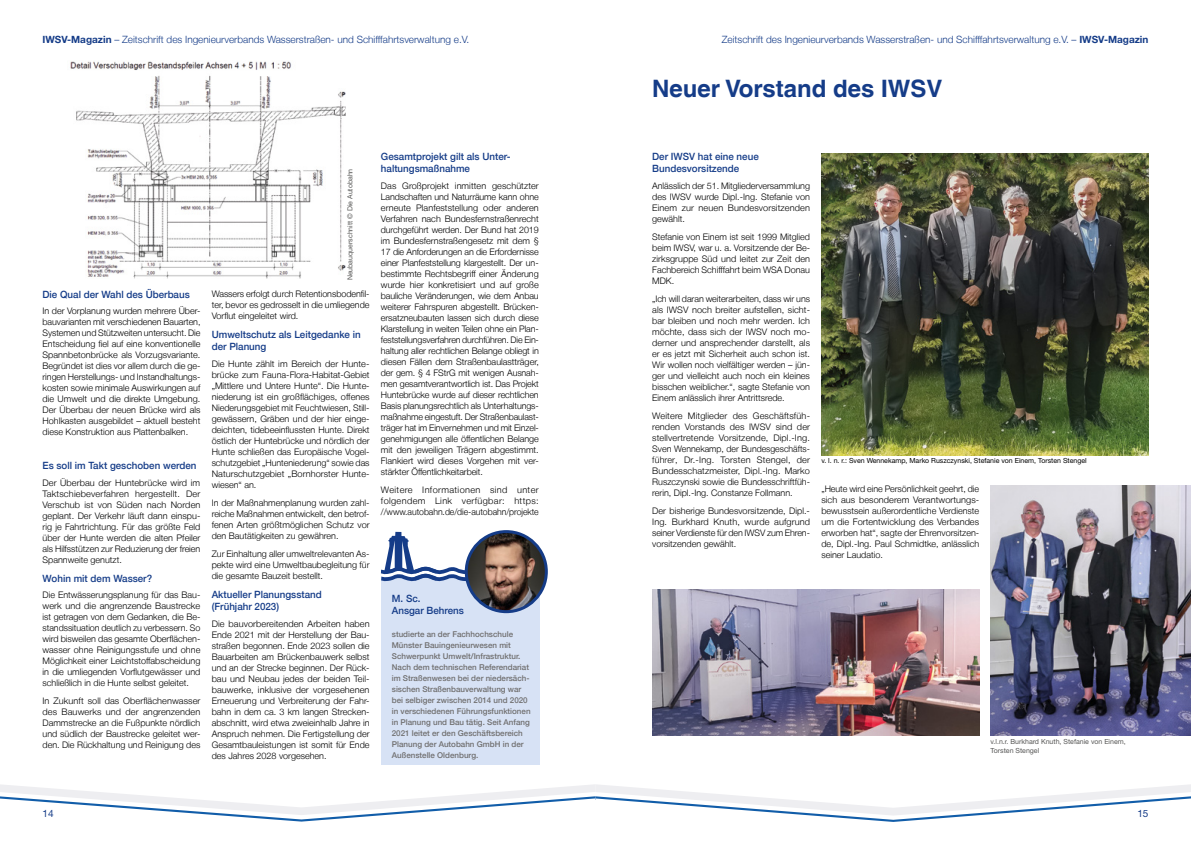
<style>
.page{position:relative;width:1191px;height:842px;background:#fff}
.page>*{position:absolute;margin:0;border:0;box-sizing:border-box;transform-origin:0 0}
.Head{font:700 24px "Helvetica LT";color:#153c88}
.Zwischenüberschrift{font:500 10px/12px "Helvetica Neue LT";color:#153c88}
.t1{font:300 10px "Helvetica Neue LT";color:#153c88}
.t2{font:10px "Helvetica Neue LT Std";color:#153c88}
.Fließtext{font:300 9px/11px "Helvetica Neue LT";color:#000;text-align:justify}
.Zwischenüberschrift-2{font:500 8px/11px "Helvetica Neue LT";color:#706f6f}
.BU{font:7px/9px "Helvetica Neue LT Std";color:#575756}
.BU-2{font:7px "Helvetica Neue LT Std";color:#000}
.s1{font-family:"Helvetica Neue LT Std";font-weight:700}
</style>
<div class="page">
<svg style="left:0;top:784px;width:1191px;height:38px"></svg>
<img style="left:70px;top:61px;width:275px;height:217px">
<div style="left:381px;top:577px;width:158px;height:187px;background:#d7e2f5"></div>
<svg style="left:381px;top:532px;width:161px;height:49px"></svg>
<img style="left:466px;top:532px;width:80px;height:80px;border-radius:40px">
<div style="left:465px;top:530px;width:83px;height:83px;border:3px solid #153c88;border-radius:50%"></div>
<img style="left:821px;top:153px;width:327px;height:302px">
<img style="left:990px;top:486px;width:201px;height:250px">
<img style="left:652px;top:589px;width:327px;height:147px">
<p class="t1" style="left:43px;top:33px;width:428px"><span class="s1">IWSV-Magazin</span> – Zeitschrift des Ingenieurverbands Wasserstraßen- und Schifffahrtsverwaltung e.V.</p>
<p class="t1" style="left:722px;top:33px;width:428px">Zeitschrift des Ingenieurverbands Wasserstraßen- und Schifffahrtsverwaltung e.V. – <span class="s1">IWSV-Magazin</span></p>
<p class="Zwischenüberschrift" style="left:43px;top:288px;width:149px">Die Qual der Wahl des Überbaus</p>
<p class="Fließtext" style="left:43px;top:305px;width:159px">In der Vorplanung wurden mehrere Über&shy;bauvarianten mit verschiedenen Bauarten, Systemen und Stützweiten untersucht. Die Entscheidung fiel auf eine konventionelle Spannbetonbrücke als Vorzugsvariante.<br>Begründet ist dies vor allem durch die ge&shy;ringen Herstellungs- und Instandhaltungs&shy;kosten sowie minimale Auswirkungen auf die Umwelt und die direkte Umgebung.<br>Der Überbau der neuen Brücke wird als Hohlkasten ausgebildet – aktuell besteht diese Konstruktion aus Plattenbalken.</p>
<p class="Zwischenüberschrift" style="left:43px;top:459px;width:155px">Es soll im Takt geschoben werden</p>
<p class="Fließtext" style="left:43px;top:477px;width:159px">Der Überbau der Huntebrücke wird im Taktschiebeverfahren hergestellt. Der Verschub ist von Süden nach Norden geplant. Der Verkehr läuft dann einspu&shy;rig je Fahrtrichtung. Für das größte Feld über der Hunte werden die alten Pfeiler als Hilfsstützen zur Reduzierung der freien Spannweite genutzt.</p>
<p class="Zwischenüberschrift" style="left:43px;top:572px;width:111px">Wohin mit dem Wasser?</p>
<p class="Fließtext" style="left:43px;top:589px;width:159px">Die Entwässerungsplanung für das Bau&shy;werk und die angrenzende Baustrecke ist getragen von dem Gedanken, die Be&shy;standssituation deutlich zu verbessern. So wird bisweilen das gesamte Oberflächen&shy;wasser ohne Reinigungsstufe und ohne Möglichkeit einer Leichtstoffabscheidung in die umliegenden Vorflutgewässer und schließlich in die Hunte selbst geleitet.</p>
<p class="Fließtext" style="left:43px;top:695px;width:159px">In Zukunft soll das Oberflächenwasser des Bauwerks und der angrenzenden Dammstrecke an die Fußpunkte nördlich und südlich der Baustrecke geleitet wer&shy;den. Die Rückhaltung und Reinigung des</p>
<p class="BU" style="left:345px;top:280px;width:113px;rotate:-90deg">Neubauquerschnitt © Die Autobahn</p>
<p class="Fließtext" style="left:212px;top:288px;width:159px">Wassers erfolgt durch Retentionsbodenfil&shy;ter, bevor es gedrosselt in die umliegende Vorflut eingeleitet wird.</p>
<p class="Zwischenüberschrift" style="left:212px;top:328px;width:151px">Umweltschutz als Leitgedanke in der Planung</p>
<p class="Fließtext" style="left:212px;top:358px;width:159px">Die Hunte zählt im Bereich der Hunte&shy;brücke zum Fauna-Flora-Habitat-Gebiet „Mittlere und Untere Hunte“. Die Hunte&shy;niederung ist ein großflächiges, offenes Niederungsgebiet mit Feuchtwiesen, Still&shy;gewässern, Gräben und der hier einge&shy;deichten, tidebeeinflussten Hunte. Direkt östlich der Huntebrücke und nördlich der Hunte schließen das Europäische Vogel&shy;schutzgebiet „Hunteniederung“ sowie das Naturschutzgebiet „Bornhorster Hunte&shy;wiesen“ an.</p>
<p class="Fließtext" style="left:212px;top:497px;width:159px">In der Maßnahmenplanung wurden zahl&shy;reiche Maßnahmen entwickelt, den betrof&shy;fenen Arten größtmöglichen Schutz vor den Bautätigkeiten zu gewähren.</p>
<p class="Fließtext" style="left:212px;top:548px;width:159px">Zur Einhaltung aller umweltrelevanten As&shy;pekte wird eine Umweltbaubegleitung für die gesamte Bauzeit bestellt.</p>
<p class="Zwischenüberschrift" style="left:212px;top:588px;width:112px">Aktueller Planungsstand (Frühjahr 2023)</p>
<p class="Fließtext" style="left:212px;top:618px;width:159px">Die bauvorbereitenden Arbeiten haben Ende 2021 mit der Herstellung der Bau&shy;straßen begonnen. Ende 2023 sollen die Bauarbeiten am Brückenbauwerk selbst und an der Strecke beginnen. Der Rück&shy;bau und Neubau jedes der beiden Teil&shy;bauwerke, inklusive der vorgesehenen Erneuerung und Verbreiterung der Fahr&shy;bahn in dem ca. 3 km langen Strecken&shy;abschnitt, wird etwa zweieinhalb Jahre in Anspruch nehmen. Die Fertigstellung der Gesamtbauleistungen ist somit für Ende des Jahres 2028 vorgesehen.</p>
<p class="Zwischenüberschrift" style="left:381px;top:151px;width:131px">Gesamtprojekt gilt als Unter&shy;haltungsmaßnahme</p>
<p class="Fließtext" style="left:381px;top:180px;width:159px">Das Großprojekt inmitten geschützter Landschaften und Naturräume kann ohne erneute Planfeststellung oder anderen Verfahren nach Bundesfernstraßenrecht durchgeführt werden. Der Bund hat 2019 im Bundesfernstraßengesetz mit dem § 17 die Anforderungen an die Erfordernisse einer Planfeststellung klargestellt. Der un&shy;bestimmte Rechtsbegriff einer Änderung wurde hier konkretisiert und auf große bauliche Veränderungen, wie dem Anbau weiterer Fahrspuren abgestellt. Brücken&shy;ersatzneubauten lassen sich durch diese Klarstellung in weiten Teilen ohne ein Plan&shy;feststellungsverfahren durchführen. Die Ein&shy;haltung aller rechtlichen Belange obliegt in diesen Fällen dem Straßenbaulastträger, der gem. § 4 FStrG mit wenigen Ausnah&shy;men gesamtverantwortlich ist. Das Projekt Huntebrücke wurde auf dieser rechtlichen Basis planungsrechtlich als Unterhaltungs&shy;maßnahme eingestuft. Der Straßenbaulast&shy;träger hat im Einvernehmen und mit Einzel&shy;genehmigungen alle öffentlichen Belange mit den jeweiligen Trägern abgestimmt.<br>Flankiert wird dieses Vorgehen mit ver&shy;stärkter Öffentlichkeitarbeit.</p>
<p class="Fließtext" style="left:381px;top:484px;width:159px">Weitere Informationen sind unter folgendem Link verfügbar: https: //www.autobahn.de/die-autobahn/projekte</p>
<p class="Zwischenüberschrift" style="left:392px;top:592px;width:74px">M. Sc.<br>Ansgar Behrens</p>
<p class="Zwischenüberschrift-2" style="left:392px;top:629px;width:140px">studierte an der Fachhochschule Münster Bauingenieurwesen mit Schwerpunkt Umwelt/Infrastruktur.<br>Nach dem technischen Referendariat im Straßenwesen bei der niedersäch&shy;sischen Straßenbauverwaltung war bei selbiger zwischen 2014 und 2020 in verschiedenen Führungsfunktionen in Planung und Bau tätig. Seit Anfang 2021 leitet er den Geschäftsbereich Planung der Autobahn GmbH in der Außenstelle Oldenburg.</p>
<p class="Head" style="left:652px;top:73px;width:292px">Neuer Vorstand des IWSV</p>
<p class="Zwischenüberschrift" style="left:652px;top:151px;width:108px">Der IWSV hat eine neue<br>Bundesvorsitzende</p>
<p class="Fließtext" style="left:652px;top:180px;width:159px">Anlässlich der 51. Mitgliederversammlung des IWSV wurde Dipl.-Ing. Stefanie von Einem zur neuen Bundesvorsitzenden gewählt.</p>
<p class="Fließtext" style="left:652px;top:231px;width:159px">Stefanie von Einem ist seit 1999 Mitglied beim IWSV, war u. a. Vorsitzende der Be&shy;zirksgruppe Süd und leitet zur Zeit den Fachbereich Schifffahrt beim WSA Donau MDK.</p>
<p class="Fließtext" style="left:652px;top:293px;width:159px">„Ich will daran weiterarbeiten, dass wir uns als IWSV noch breiter aufstellen, sicht&shy;bar bleiben und noch mehr werden. Ich möchte, dass sich der IWSV noch mo&shy;derner und ansprechender darstellt, als er es jetzt mit Sicherheit auch schon ist.<br>Wir wollen noch vielfältiger werden – jün&shy;ger und vielleicht auch noch ein kleines bisschen weiblicher.“, sagte Stefanie von Einem anlässlich ihrer Antrittsrede.</p>
<p class="Fließtext" style="left:652px;top:410px;width:159px">Weitere Mitglieder des Geschäftsfüh&shy;renden Vorstands des IWSV sind der stellvertretende Vorsitzende, Dipl.-Ing.<br>Sven Wennekamp, der Bundesgeschäfts&shy;führer, Dr.-Ing. Torsten Stengel, der Bundesschatzmeister, Dipl.-Ing. Marko Ruszczynski sowie die Bundesschriftfüh&shy;rerin, Dipl.-Ing. Constanze Follmann.</p>
<p class="Fließtext" style="left:652px;top:505px;width:159px">Der bisherige Bundesvorsitzende, Dipl.- Ing. Burkhard Knuth, wurde aufgrund seiner Verdienste für den IWSV zum Ehren&shy;vorsitzenden gewählt.</p>
<p class="BU-2" style="left:821px;top:456px;width:267px">v. l. n. r.: Sven Wennekamp, Marko Ruszczynski, Stefanie von Einem, Torsten Stengel</p>
<p class="Fließtext" style="left:821px;top:483px;width:159px">„Heute wird eine Persönlichkeit geehrt, die sich aus besonderem Verantwortungs&shy;bewusstsein außerordentliche Verdienste um die Fortentwicklung des Verbandes erworben hat“, sagte der Ehrenvorsitzen&shy;de, Dipl.-Ing. Paul Schmidtke, anlässlich seiner Laudatio.</p>
<p class="BU" style="left:990px;top:737px;width:137px">v.l.n.r. Burkhard Knuth, Stefanie von Einem,<br>Torsten Stengel</p>
<p class="t2" style="left:43px;top:808px;width:13px">14</p>
<p class="t2" style="left:1137px;top:808px;width:13px">15</p>
</div>
